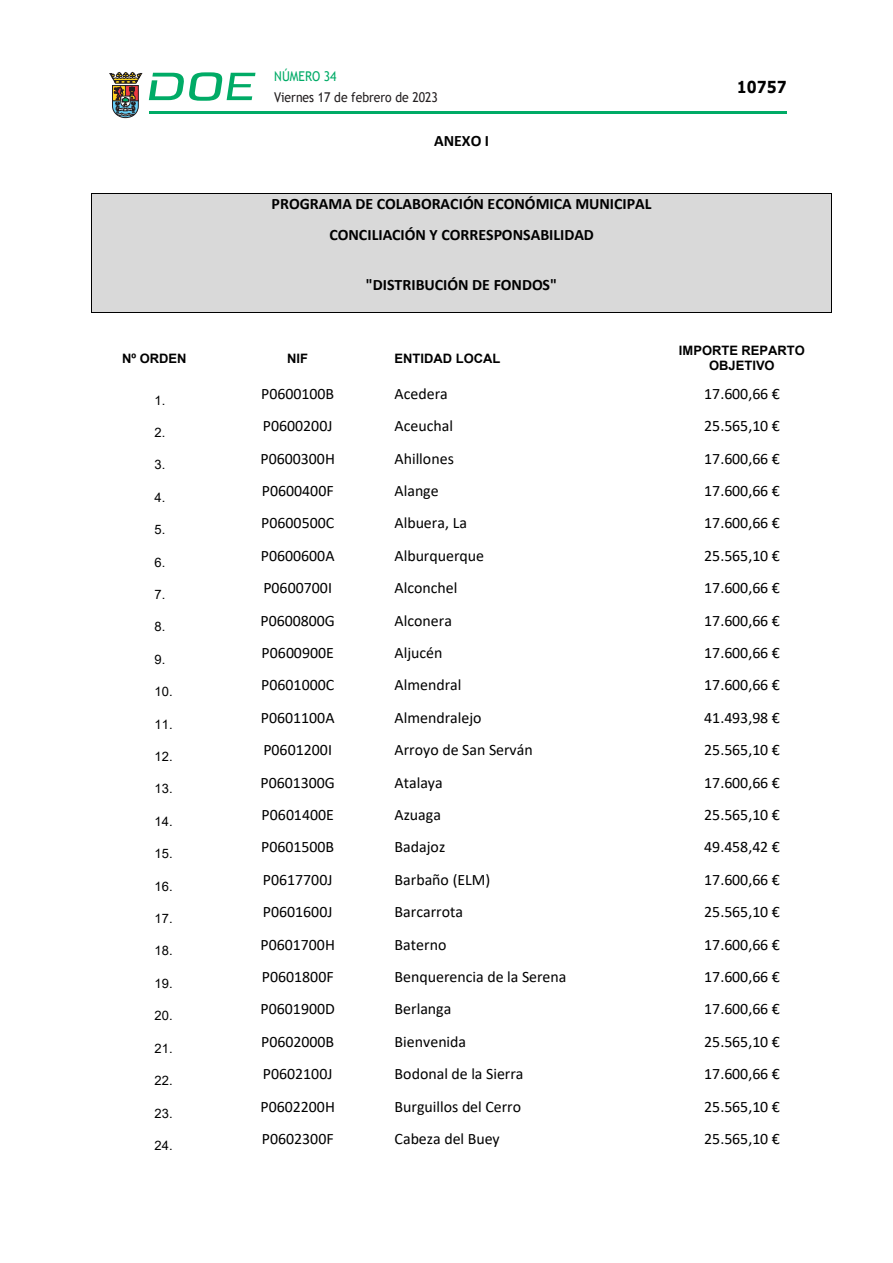
<style>
.page{position:relative;width:893px;height:1263px;background:#fff}
.page>*{position:absolute;margin:0;border:0;box-sizing:border-box;transform-origin:0 0}
.t1{font:700 16.5px "Verdana";color:#000;scale:.85 1}
.t2{font:15.9px "Calibri";color:#000}
.t3{font:700 15.9px/30.8px "Calibri";color:#000;text-align:center}
.t4{font:13.5px "Trebuchet MS";color:#231f20;scale:.9 1}
.t5{font:13.5px "Trebuchet MS";color:#00ab67;scale:.9 1}
.t6{font:12.9px "Arial";letter-spacing:.005em;color:#000}
.t7{font:700 12.9px/15px "Arial";color:#000;text-align:center}
</style>
<div class="page">
<hr style="left:149px;top:111px;width:638px;height:3px;background:#00ab66">
<svg style="left:109px;top:72px;width:33px;height:46px"></svg>
<svg style="left:149px;top:72px;width:106px;height:29px"></svg>
<div style="left:92px;top:194px;width:739px;height:118px;background:#d9d9d9"></div>
<hr style="left:92px;top:193px;width:739px;height:1px;background:#000">
<hr style="left:91px;top:194px;width:1px;height:118px;background:#000">
<hr style="left:92px;top:312px;width:739px;height:1px;background:#000">
<hr style="left:831px;top:194px;width:1px;height:118px;background:#000">
<p class="t5" style="left:274px;top:67px;width:71px">NÚMERO 34</p>
<p class="t4" style="left:274px;top:88px;width:183px">Viernes 17 de febrero de 2023</p>
<p class="t3" style="left:434px;top:125px;width:57px">ANEXO I</p>
<p class="t3" style="left:272px;top:188px;width:381px">PROGRAMA DE COLABORACIÓN ECONÓMICA MUNICIPAL<br>CONCILIACIÓN Y CORRESPONSABILIDAD</p>
<p class="t3" style="left:366px;top:269px;width:193px">"DISTRIBUCIÓN DE FONDOS"</p>
<p class="t1" style="left:737px;top:75px;width:60px">10757</p>
<p class="t7" style="left:122px;top:351px;width:66px">Nº ORDEN</p>
<p class="t7" style="left:287px;top:351px;width:22px">NIF</p>
<p class="t7" style="left:395px;top:351px;width:107px">ENTIDAD LOCAL</p>
<p class="t7" style="left:679px;top:343px;width:128px">IMPORTE REPARTO<br>OBJETIVO</p>
<p class="t6" style="left:155px;top:391px;width:12px">1.</p>
<p class="t2" style="left:261px;top:382px;width:75px">P0600100B</p>
<p class="t2" style="left:395px;top:382px;width:55px">Acedera</p>
<p class="t2" style="left:704px;top:382px;width:77px">17.600,66 €</p>
<p class="t6" style="left:155px;top:423px;width:12px">2.</p>
<p class="t6" style="left:155px;top:456px;width:12px">3.</p>
<p class="t6" style="left:155px;top:488px;width:12px">4.</p>
<p class="t6" style="left:155px;top:521px;width:12px">5.</p>
<p class="t6" style="left:155px;top:553px;width:12px">6.</p>
<p class="t6" style="left:155px;top:586px;width:12px">7.</p>
<p class="t6" style="left:155px;top:618px;width:12px">8.</p>
<p class="t6" style="left:155px;top:650px;width:12px">9.</p>
<p class="t6" style="left:155px;top:683px;width:20px">10.</p>
<p class="t6" style="left:155px;top:715px;width:20px">11.</p>
<p class="t6" style="left:155px;top:748px;width:20px">12.</p>
<p class="t6" style="left:155px;top:780px;width:20px">13.</p>
<p class="t6" style="left:155px;top:812px;width:20px">14.</p>
<p class="t6" style="left:155px;top:845px;width:20px">15.</p>
<p class="t6" style="left:155px;top:877px;width:20px">16.</p>
<p class="t6" style="left:155px;top:910px;width:20px">17.</p>
<p class="t6" style="left:155px;top:942px;width:20px">18.</p>
<p class="t6" style="left:155px;top:974px;width:20px">19.</p>
<p class="t6" style="left:155px;top:1007px;width:20px">20.</p>
<p class="t6" style="left:155px;top:1039px;width:20px">21.</p>
<p class="t6" style="left:155px;top:1072px;width:20px">22.</p>
<p class="t6" style="left:155px;top:1104px;width:20px">23.</p>
<p class="t6" style="left:155px;top:1136px;width:20px">24.</p>
<p class="t2" style="left:263px;top:415px;width:71px">P0600200J</p>
<p class="t2" style="left:395px;top:415px;width:60px">Aceuchal</p>
<p class="t2" style="left:704px;top:415px;width:77px">25.565,10 €</p>
<p class="t2" style="left:260px;top:447px;width:76px">P0600300H</p>
<p class="t2" style="left:395px;top:447px;width:61px">Ahillones</p>
<p class="t2" style="left:704px;top:447px;width:77px">17.600,66 €</p>
<p class="t2" style="left:262px;top:480px;width:73px">P0600400F</p>
<p class="t2" style="left:395px;top:480px;width:46px">Alange</p>
<p class="t2" style="left:704px;top:480px;width:77px">17.600,66 €</p>
<p class="t2" style="left:261px;top:512px;width:74px">P0600500C</p>
<p class="t2" style="left:395px;top:512px;width:74px">Albuera, La</p>
<p class="t2" style="left:704px;top:512px;width:77px">17.600,66 €</p>
<p class="t2" style="left:261px;top:544px;width:75px">P0600600A</p>
<p class="t2" style="left:395px;top:544px;width:91px">Alburquerque</p>
<p class="t2" style="left:704px;top:544px;width:77px">25.565,10 €</p>
<p class="t2" style="left:263px;top:577px;width:70px">P0600700I</p>
<p class="t2" style="left:395px;top:577px;width:64px">Alconchel</p>
<p class="t2" style="left:704px;top:577px;width:77px">17.600,66 €</p>
<p class="t2" style="left:260px;top:609px;width:76px">P0600800G</p>
<p class="t2" style="left:395px;top:609px;width:59px">Alconera</p>
<p class="t2" style="left:704px;top:609px;width:77px">17.600,66 €</p>
<p class="t2" style="left:262px;top:642px;width:74px">P0600900E</p>
<p class="t2" style="left:395px;top:642px;width:49px">Aljucén</p>
<p class="t2" style="left:704px;top:642px;width:77px">17.600,66 €</p>
<p class="t2" style="left:261px;top:674px;width:74px">P0601000C</p>
<p class="t2" style="left:395px;top:674px;width:68px">Almendral</p>
<p class="t2" style="left:704px;top:674px;width:77px">17.600,66 €</p>
<p class="t2" style="left:261px;top:706px;width:75px">P0601100A</p>
<p class="t2" style="left:395px;top:706px;width:88px">Almendralejo</p>
<p class="t2" style="left:704px;top:706px;width:77px">41.493,98 €</p>
<p class="t2" style="left:263px;top:739px;width:70px">P0601200I</p>
<p class="t2" style="left:395px;top:739px;width:140px">Arroyo de San Serván</p>
<p class="t2" style="left:704px;top:739px;width:77px">25.565,10 €</p>
<p class="t2" style="left:260px;top:771px;width:76px">P0601300G</p>
<p class="t2" style="left:395px;top:771px;width:50px">Atalaya</p>
<p class="t2" style="left:704px;top:771px;width:77px">17.600,66 €</p>
<p class="t2" style="left:262px;top:804px;width:74px">P0601400E</p>
<p class="t2" style="left:395px;top:804px;width:48px">Azuaga</p>
<p class="t2" style="left:704px;top:804px;width:77px">25.565,10 €</p>
<p class="t2" style="left:261px;top:836px;width:75px">P0601500B</p>
<p class="t2" style="left:395px;top:836px;width:52px">Badajoz</p>
<p class="t2" style="left:704px;top:836px;width:77px">49.458,42 €</p>
<p class="t2" style="left:263px;top:869px;width:71px">P0617700J</p>
<p class="t2" style="left:395px;top:869px;width:97px">Barbaño (ELM)</p>
<p class="t2" style="left:704px;top:869px;width:77px">17.600,66 €</p>
<p class="t2" style="left:263px;top:901px;width:71px">P0601600J</p>
<p class="t2" style="left:395px;top:901px;width:70px">Barcarrota</p>
<p class="t2" style="left:704px;top:901px;width:77px">25.565,10 €</p>
<p class="t2" style="left:260px;top:933px;width:76px">P0601700H</p>
<p class="t2" style="left:395px;top:933px;width:53px">Baterno</p>
<p class="t2" style="left:704px;top:933px;width:77px">17.600,66 €</p>
<p class="t2" style="left:262px;top:966px;width:73px">P0601800F</p>
<p class="t2" style="left:395px;top:966px;width:173px">Benquerencia de la Serena</p>
<p class="t2" style="left:704px;top:966px;width:77px">17.600,66 €</p>
<p class="t2" style="left:261px;top:998px;width:76px">P0601900D</p>
<p class="t2" style="left:395px;top:998px;width:58px">Berlanga</p>
<p class="t2" style="left:704px;top:998px;width:77px">17.600,66 €</p>
<p class="t2" style="left:261px;top:1031px;width:75px">P0602000B</p>
<p class="t2" style="left:395px;top:1031px;width:73px">Bienvenida</p>
<p class="t2" style="left:704px;top:1031px;width:77px">25.565,10 €</p>
<p class="t2" style="left:263px;top:1063px;width:71px">P0602100J</p>
<p class="t2" style="left:395px;top:1063px;width:130px">Bodonal de la Sierra</p>
<p class="t2" style="left:704px;top:1063px;width:77px">17.600,66 €</p>
<p class="t2" style="left:260px;top:1095px;width:76px">P0602200H</p>
<p class="t2" style="left:395px;top:1095px;width:128px">Burguillos del Cerro</p>
<p class="t2" style="left:704px;top:1095px;width:77px">25.565,10 €</p>
<p class="t2" style="left:262px;top:1128px;width:73px">P0602300F</p>
<p class="t2" style="left:395px;top:1128px;width:107px">Cabeza del Buey</p>
<p class="t2" style="left:704px;top:1128px;width:77px">25.565,10 €</p>
</div>
